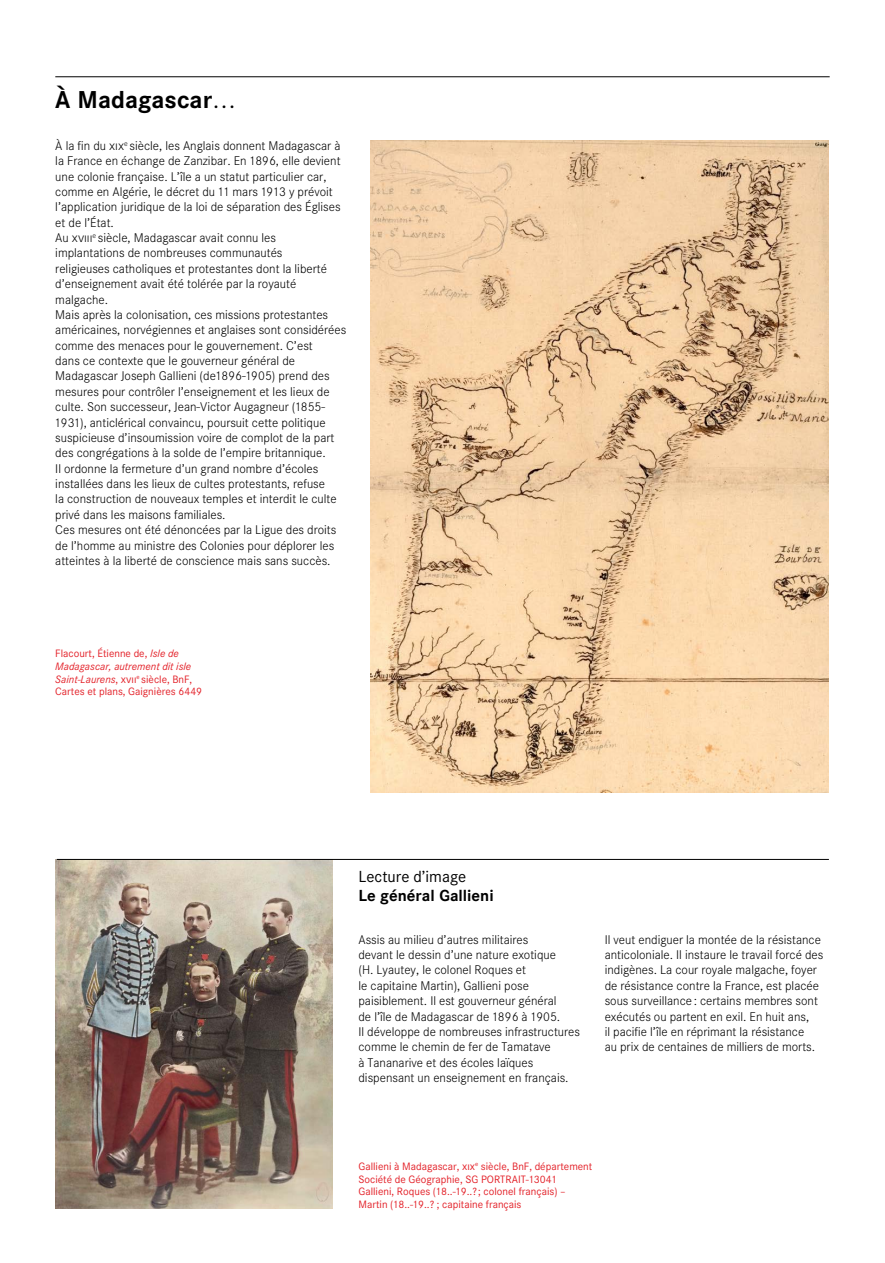
<style>
.page{position:relative;width:885px;height:1263px;background:#fff}
.page>*{position:absolute;margin:0;border:0;box-sizing:border-box;transform-origin:0 0}
.t1{font:700 24px "Corporate SBQ3";color:#000}
.t2{font:700 15.75px "Corporate SBQ3";color:#000}
.t3{font:15.75px "Corporate SBQ3";color:#000}
.t4{font:300 12.3px/15.3px "Corporate SBQ3";color:#000}
.t5{font:10.5px/12.8px "Corporate SBQ3";color:#e31f27}
.s1{font-family:"Corporate Expert SBQ4"}
.s2{font-style:italic}
</style>
<div class="page">
<img style="left:370px;top:141px;width:458px;height:651px">
<img style="left:55px;top:859px;width:277px;height:349px">
<hr style="left:57px;top:859px;width:771px;height:1px;background:#000">
<hr style="left:55px;top:77px;width:774px;height:1px;background:#000">
<h1 class="t1" style="left:55px;top:85px;width:182px">À Madagascar…</h1>
<p class="t4" style="left:55px;top:138px;width:292px">À la fin du <span class="s1">xix</span><sup>e</sup> siècle, les Anglais donnent Madagascar à la France en échange de Zanzibar. En 1896, elle devient une colonie française. L’île a un statut particulier car, comme en Algérie, le décret du 11 mars 1913 y prévoit l’application juridique de la loi de séparation des Églises et de l’État.<br>Au <span class="s1">xviii</span><sup>e</sup> siècle, Madagascar avait connu les implantations de nombreuses communautés<br>religieuses catholiques et protestantes dont la liberté d’enseignement avait été tolérée par la royauté malgache.<br>Mais après la colonisation, ces missions protestantes américaines, norvégiennes et anglaises sont considérées comme des menaces pour le gouvernement. C’est<br>dans ce contexte que le gouverneur général de Madagascar Joseph Gallieni (de1896-1905) prend des mesures pour contrôler l’enseignement et les lieux de culte. Son successeur, Jean-Victor Augagneur (1855- 1931), anticlérical convaincu, poursuit cette politique suspicieuse d’insoumission voire de complot de la part des congrégations à la solde de l’empire britannique.<br>Il ordonne la fermeture d’un grand nombre d’écoles installées dans les lieux de cultes protestants, refuse<br>la construction de nouveaux temples et interdit le culte privé dans les maisons familiales.<br>Ces mesures ont été dénoncées par la Ligue des droits de l’homme au ministre des Colonies pour déplorer les atteintes à la liberté de conscience mais sans succès.</p>
<p class="t5" style="left:55px;top:647px;width:148px">Flacourt, Étienne de, <span class="s2">Isle de<br>Madagascar, autrement dit isle<br>Saint-Laurens</span>, <span class="s1">xvii</span><sup>e</sup> siècle, BnF,<br>Cartes et plans, Gaignières 6449</p>
<p class="t3" style="left:358px;top:867px;width:109px">Lecture d’image</p>
<p class="t2" style="left:358px;top:886px;width:137px">Le général Gallieni</p>
<p class="t4" style="left:358px;top:932px;width:223px">Assis au milieu d’autres militaires<br>devant le dessin d’une nature exotique<br>(H. Lyautey, le colonel Roques et<br>le capitaine Martin), Gallieni pose paisiblement. Il est gouverneur général<br>de l’île de Madagascar de 1896 à 1905.<br>Il développe de nombreuses infrastructures comme le chemin de fer de Tamatave<br>à Tananarive et des écoles laïques dispensant un enseignement en français.</p>
<p class="t4" style="left:604px;top:932px;width:220px">Il veut endiguer la montée de la résistance anticoloniale. Il instaure le travail forcé des indigènes. La cour royale malgache, foyer de résistance contre la France, est placée sous surveillance: certains membres sont exécutés ou partent en exil. En huit ans,<br>il pacifie l’île en réprimant la résistance<br>au prix de centaines de milliers de morts.</p>
<p class="t5" style="left:358px;top:1160px;width:235px">Gallieni à Madagascar, <span class="s1">xix</span><sup>e</sup> siècle, BnF, département Société de Géographie, SG PORTRAIT-13041<br>Gallieni, Roques (18..-19..? ; colonel français) – Martin (18..-19..? ; capitaine français</p>
</div>
